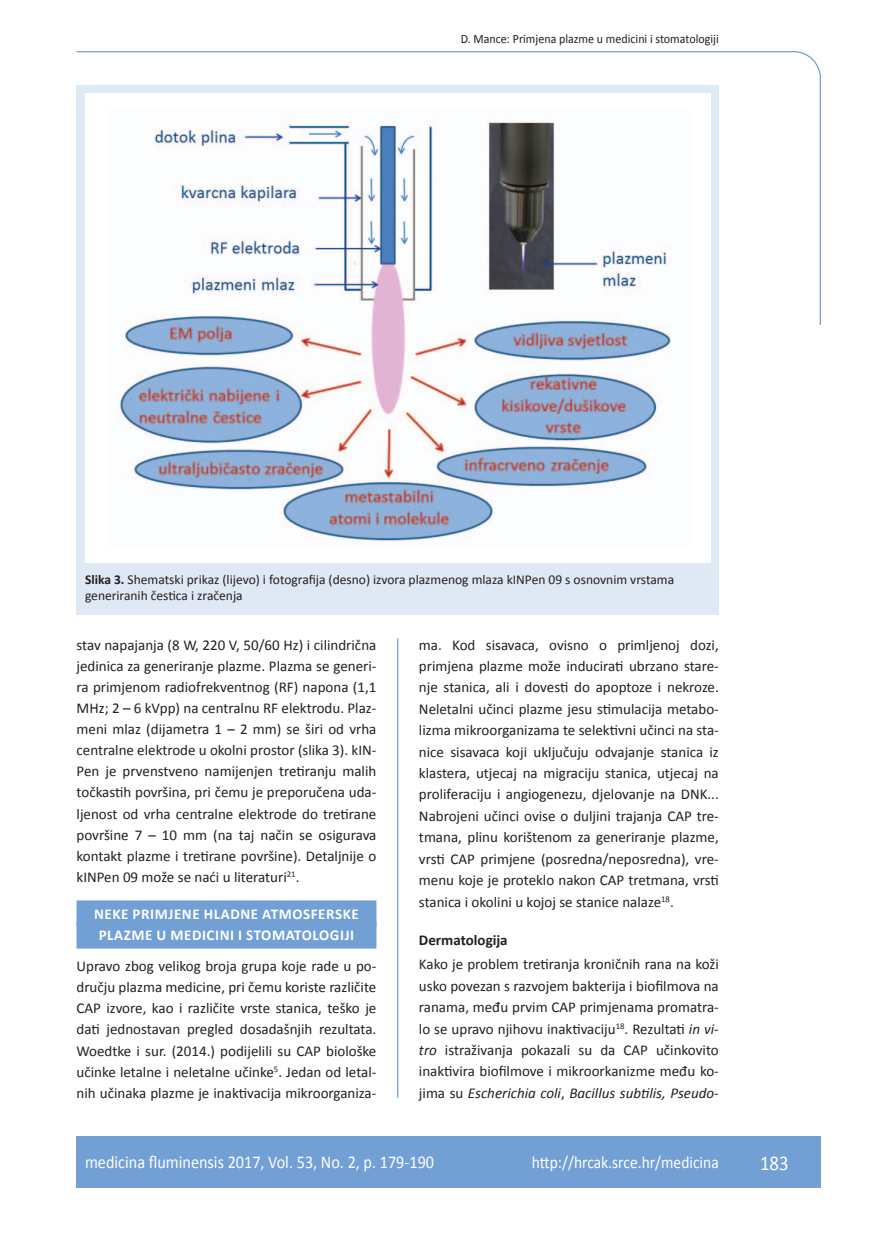
<style>
.page{position:relative;width:872px;height:1234px;background:#fff}
.page>*{position:absolute;margin:0;border:0;box-sizing:border-box;transform-origin:0 0}
.t1{font:21px "Calibri";color:#fff;scale:.9 1}
.t2{font:18px "Calibri";color:#fff;scale:.9 1}
.t3{font:17.25px "Calibri";color:#fff;scale:.9 1}
.t4{font:15px/21.5px "Calibri";color:#231f20;text-align:justify}
.t5{font:700 15px/21.1px "Calibri";letter-spacing:.04em;color:#fff;text-align:center}
.t6{font:700 15px "Calibri";color:#231f20}
.t7{font:13.5px/16.5px "Calibri";color:#231f20}
.t8{font:12.75px "Calibri";color:#231f20;scale:.94 1}
.s1{font-weight:700}
.s2{font-style:italic}
</style>
<div class="page">
<svg style="left:76px;top:51px;width:745px;height:275px"></svg>
<hr style="left:397px;top:638px;width:1px;height:459px;background:#729fd4">
<div style="left:77px;top:1135px;width:744px;height:51px;background:#729fd4"></div>
<div style="left:77px;top:900px;width:299px;height:27px;background:#729fd4"></div>
<div style="left:77px;top:921px;width:299px;height:27px;background:#729fd4"></div>
<div style="left:77px;top:85px;width:642px;height:529px;background:#dfe8f5"></div>
<div style="left:85px;top:94px;width:626px;height:469px;background:#fff"></div>
<img style="left:120px;top:121px;width:551px;height:421px">
<p class="t8" style="left:461px;top:30px;width:276px">D. Mance: Primjena plazme u medicini i stomatologiji</p>
<p class="t7" style="left:85px;top:570px;width:590px"><span class="s1">Slika 3.</span> Shematski prikaz (lijevo) i fotografija (desno) izvora plazmenog mlaza kINPen 09 s osnovnim vrstama generiranih čestica i zračenja</p>
<p class="t4" style="left:77px;top:633px;width:301px">stav napajanja (8 W, 220 V, 50/60 Hz) i cilindrična jedinica za generiranje plazme. Plazma se generi&shy;ra primjenom radiofrekventnog (RF) napona (1,1<br>MHz; 2 – 6 kVpp) na centralnu RF elektrodu. Plaz&shy;meni mlaz (dijametra 1 – 2 mm) se širi od vrha centralne elektrode u okolni prostor (slika 3). kIN-Pen je prvenstveno namijenjen tretiranju malih točkastih površina, pri čemu je preporučena uda&shy;ljenost od vrha centralne elektrode do tretirane površine 7 – 10 mm (na taj način se osigurava kontakt plazme i tretirane površine). Detaljnije o kINPen 09 može se naći u literaturi<sup>21</sup>.</p>
<p class="t5" style="left:94px;top:902px;width:266px">NEKE PRIMJENE HLADNE ATMOSFERSKE<br>PLAZME U MEDICINI I STOMATOLOGIJI</p>
<p class="t4" style="left:77px;top:954px;width:301px">Upravo zbog velikog broja grupa koje rade u po&shy;dručju plazma medicine, pri čemu koriste različite CAP izvore, kao i različite vrste stanica, teško je dati jednostavan pregled dosadašnjih rezultata.<br>Woedtke i sur. (2014.) podijelili su CAP biološke učinke letalne i neletalne učinke<sup>5</sup>. Jedan od letal&shy;nih učinaka plazme je inaktivacija mikroorganiza-</p>
<p class="t4" style="left:419px;top:633px;width:301px">ma. Kod sisavaca, ovisno o primljenoj dozi, primjena plazme može inducirati ubrzano stare&shy;nje stanica, ali i dovesti do apoptoze i nekroze.<br>Neletalni učinci plazme jesu stimulacija metabo&shy;lizma mikroorganizama te selektivni učinci na sta&shy;nice sisavaca koji uključuju odvajanje stanica iz klastera, utjecaj na migraciju stanica, utjecaj na proliferaciju i angiogenezu, djelovanje na DNK...<br>Nabrojeni učinci ovise o duljini trajanja CAP tre&shy;tmana, plinu korištenom za generiranje plazme, vrsti CAP primjene (posredna/neposredna), vre&shy;menu koje je proteklo nakon CAP tretmana, vrsti stanica i okolini u kojoj se stanice nalaze<sup>18</sup>.</p>
<p class="t6" style="left:419px;top:930px;width:90px">Dermatologija</p>
<p class="t4" style="left:419px;top:952px;width:301px">Kako je problem tretiranja kroničnih rana na koži usko povezan s razvojem bakterija i biofilmova na ranama, među prvim CAP primjenama promatra&shy;lo se upravo njihovu inaktivaciju<sup>18</sup>. Rezultati <span class="s2">in vi&shy;tro</span> istraživanja pokazali su da CAP učinkovito inaktivira biofilmove i mikroorkanizme među ko&shy;jima su <span class="s2">Escherichia coli</span>, <span class="s2">Bacillus subtilis, Pseudo-</span></p>
<p class="t2" style="left:85px;top:1150px;width:389px">medicina fluminensis 2017, Vol. 53, No. 2, p. 179-190</p>
<p class="t3" style="left:532px;top:1151px;width:209px">http://hrcak.srce.hr/medicina</p>
<h1 class="t1" style="left:760px;top:1149px;width:33px">183</h1>
</div>
